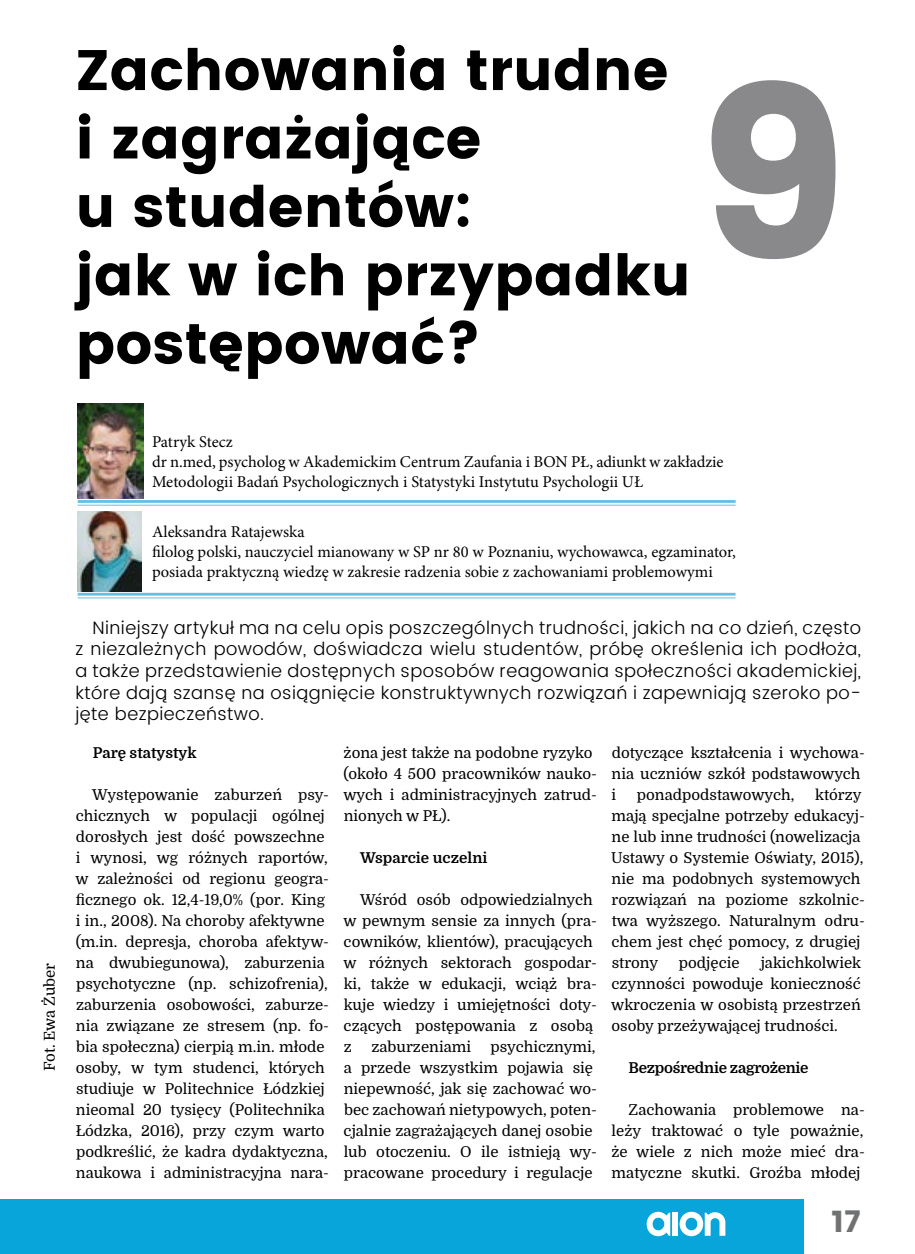
<style>
.page{position:relative;width:915px;height:1254px;background:#fff}
.page>*{position:absolute;margin:0;border:0;box-sizing:border-box;transform-origin:0 0}
.t1{font:240px "Poppins";color:#89888a}
.t2{font:57px/68.4px "Poppins";color:#000}
.t3{font:30px "Poppins";color:#707172}
.t4{font:300 18px/21.6px "Poppins";letter-spacing:.025em;color:#000;text-align:justify}
.t5{font:16.5px/19.8px "Minion Pro";color:#000}
.t6{font:15px/21px "Domine";color:#000}
.t7{font:700 15px "Domine";letter-spacing:-.015em;color:#000}
</style>
<div class="page">
<img style="left:78px;top:511px;width:63px;height:80px">
<img style="left:78px;top:404px;width:65px;height:94px">
<hr style="left:78px;top:500px;width:657px;height:3px;background:#64bfe8">
<hr style="left:78px;top:505px;width:657px;height:1px;background:#64bfe8">
<div style="left:0;top:1200px;width:804px;height:54px;background:#07a5da"></div>
<svg style="left:646px;top:1211px;width:24px;height:25px"></svg>
<div style="left:672px;top:1212px;width:6px;height:23px;background:#fff"></div>
<svg style="left:679px;top:1211px;width:46px;height:25px"></svg>
<hr style="left:78px;top:593px;width:657px;height:2px;background:#64bfe8">
<hr style="left:78px;top:597px;width:657px;height:1px;background:#64bfe8">
<h2 class="t2" style="left:75px;top:36px;width:616px">Zachowania trudne i zagrażające<br>u studentów:<br>jak w ich przypadku postępować?</h2>
<h1 class="t1" style="left:696px;top:36px;width:154px">9</h1>
<p class="t6" style="left:39px;top:1071px;width:110px;rotate:-90deg">Fot. Ewa Żuber</p>
<p class="t5" style="left:152px;top:432px;width:573px">Patryk Stecz<br>dr n.med, psycholog w Akademickim Centrum Zaufania i BON PŁ, adiunkt w zakładzie<br>Metodologii Badań Psychologicznych i Statystyki Instytutu Psychologii UŁ</p>
<p class="t5" style="left:152px;top:522px;width:585px">Aleksandra Ratajewska<br>filolog polski, nauczyciel mianowany w SP nr 80 w Poznaniu, wychowawca, egzaminator, posiada praktyczną wiedzę w zakresie radzenia sobie z zachowaniami problemowymi</p>
<p class="t4" style="left:75px;top:617px;width:786px;text-indent:17px">Niniejszy artykuł ma na celu opis poszczególnych trudności, jakich na co dzień, często z niezależnych powodów, doświadcza wielu studentów, próbę określenia ich podłoża, a także przedstawienie dostępnych sposobów reagowania społeczności akademickiej, które dają szansę na osiągnięcie konstruktywnych rozwiązań i zapewniają szeroko po&shy;jęte bezpieczeństwo.</p>
<p class="t7" style="left:93px;top:744px;width:105px">Parę statystyk</p>
<p class="t6" style="left:76px;top:784px;width:255px;text-indent:17px">Występowanie zaburzeń psy&shy;chicznych w populacji ogólnej dorosłych jest dość powszechne i wynosi, wg różnych raportów, w zależności od regionu geogra&shy;ficznego ok. 12,4-19,0% (por. King i in., 2008). Na choroby afektywne (m.in. depresja, choroba afektyw&shy;na dwubiegunowa), zaburzenia psychotyczne (np. schizofrenia), zaburzenia osobowości, zaburze&shy;nia związane ze stresem (np. fo&shy;bia społeczna) cierpią m.in. młode osoby, w tym studenci, których studiuje w Politechnice Łódzkiej nieomal 20 tysięcy (Politechnika<br>Łódzka, 2016), przy czym warto podkreślić, że kadra dydaktyczna, naukowa i administracyjna nara-</p>
<p class="t6" style="left:343px;top:742px;width:255px">żona jest także na podobne ryzyko (około 4 500 pracowników nauko&shy;wych i administracyjnych zatrud&shy;nionych w PŁ).</p>
<p class="t7" style="left:360px;top:849px;width:129px">Wsparcie uczelni</p>
<p class="t6" style="left:343px;top:889px;width:255px;text-indent:17px">Wśród osób odpowiedzialnych w pewnym sensie za innych (pra&shy;cowników, klientów), pracujących w różnych sektorach gospodar&shy;ki, także w edukacji, wciąż bra&shy;kuje wiedzy i umiejętności doty&shy;czących postępowania z osobą z</p>
<p class="t6" style="left:343px;top:1036px;width:255px;text-indent:147px">psychicznymi, a przede wszystkim pojawia się niepewność, jak się zachować wo&shy;bec zachowań nietypowych, poten&shy;cjalnie zagrażających danej osobie lub otoczeniu. O ile istnieją wy&shy;pracowane procedury i regulacje</p>
<p class="t6" style="left:371px;top:1036px;width:101px">zaburzeniami</p>
<p class="t6" style="left:611px;top:742px;width:255px">dotyczące kształcenia i wychowa&shy;nia uczniów szkół podstawowych i</p>
<p class="t6" style="left:611px;top:784px;width:255px;text-indent:204px">którzy mają specjalne potrzeby edukacyj&shy;ne lub inne trudności (nowelizacja<br>Ustawy o Systemie Oświaty, 2015), nie ma podobnych systemowych rozwiązań na poziome szkolnic&shy;twa wyższego. Naturalnym odru&shy;chem jest chęć pomocy, z drugiej strony</p>
<p class="t6" style="left:636px;top:784px;width:159px">ponadpodstawowych,</p>
<p class="t6" style="left:611px;top:952px;width:251px;text-align:justify;text-indent:149px">jakichkolwiek czynności powoduje konieczność wkroczenia w osobistą przestrzeń osoby przeżywającej trudności.</p>
<p class="t7" style="left:628px;top:1059px;width:181px">Bezpośrednie zagrożenie</p>
<p class="t6" style="left:611px;top:1099px;width:255px;text-align:justify;text-indent:17px">Zachowania problemowe na&shy;leży traktować o tyle poważnie, że wiele z nich może mieć dra&shy;matyczne skutki. Groźba młodej</p>
<p class="t6" style="left:678px;top:952px;width:62px">podjęcie</p>
<h3 class="t3" style="left:831px;top:1204px;width:31px">17</h3>
</div>
